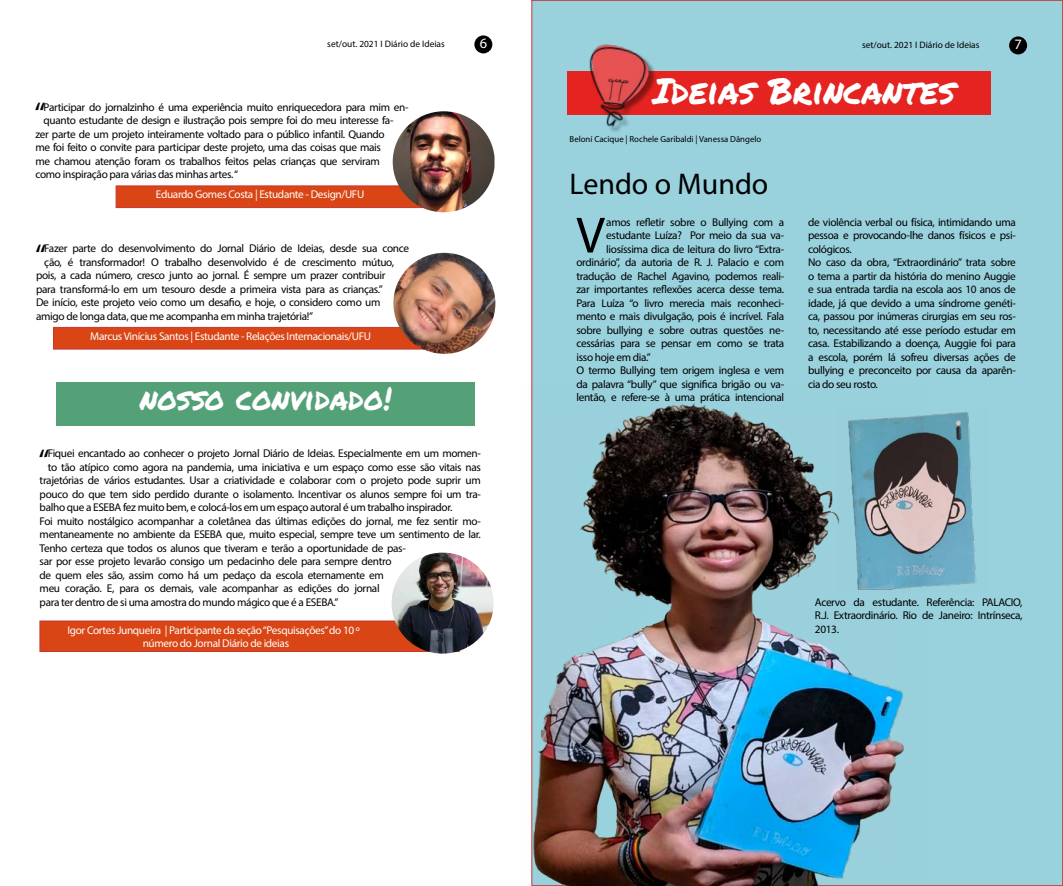
<style>
.page{position:relative;width:1063px;height:886px;background:#fff}
.page>*{position:absolute;margin:0;border:0;box-sizing:border-box;transform-origin:0 0}
.t1{font:51.31px "Myriad Pro";color:#000}
.t2{font:35.62px "Permanent Marker";color:#fff}
.t3{font:31.25px "Permanent Marker";color:#fff}
.t4{font:31.25px "Myriad Pro";color:#000}
.t5{font:30px "Myriad Pro";color:#000}
.t6{font:14.38px "Myriad Pro";color:#fff}
.t7{font:11.25px/13.5px "Myriad Pro";letter-spacing:-.03em;color:#000}
.t8{font:11.25px/13.5px "Myriad Pro";letter-spacing:-.03em;color:#fff;text-align:center}
.t9{font:9.38px "Myriad Pro";color:#000}
.t10{font:8.75px "Myriad Pro";color:#000}
</style>
<div class="page">
<div style="left:532px;top:0;width:531px;height:886px;background:#99d1dd"></div>
<div style="left:567px;top:71px;width:423px;height:44px;background:#e52321"></div>
<img style="left:589px;top:44px;width:67px;height:88px">
<div style="left:474px;top:35px;width:18px;height:18px;background:#000;border-radius:50%"></div>
<div style="left:116px;top:186px;width:335px;height:22px;background:#d94514;border:1px solid #c53738"></div>
<img style="left:393px;top:111px;width:102px;height:101px">
<div style="left:53px;top:327px;width:398px;height:22px;background:#d94514;border:1px solid #c53738"></div>
<img style="left:393px;top:253px;width:102px;height:101px">
<div style="left:57px;top:382px;width:418px;height:43px;background:#54a178"></div>
<div style="left:40px;top:621px;width:419px;height:31px;background:#d94514;border:1px solid #c53738"></div>
<img style="left:392px;top:552px;width:102px;height:101px">
<img style="left:531px;top:384px;width:393px;height:502px">
<img style="left:836px;top:409px;width:141px;height:183px">
<div style="left:1009px;top:36px;width:18px;height:18px;background:#000;border-radius:50%"></div>
<p class="t9" style="left:327px;top:38px;width:119px">set/out. 2021 I Diário de Ideias</p>
<p class="t6" style="left:480px;top:35px;width:9px">6</p>
<h3 class="t4" style="left:34px;top:94px;width:13px">“</h3>
<p class="t7" style="left:44px;top:100px;width:366px">Participar do jornalzinho é uma experiência muito enriquecedora para mim en-</p>
<p class="t7" style="left:44px;top:113px;width:351px">quanto estudante de design e ilustração pois sempre foi do meu interesse fa-</p>
<p class="t7" style="left:35px;top:127px;width:351px">zer parte de um projeto inteiramente voltado para o público infantil. Quando</p>
<p class="t7" style="left:35px;top:140px;width:347px">me foi feito o convite para participar deste projeto, uma das coisas que mais</p>
<p class="t7" style="left:35px;top:154px;width:346px">me chamou atenção foram os trabalhos feitos pelas crianças que serviram</p>
<p class="t7" style="left:35px;top:167px;width:204px">como inspiração para várias das minhas artes. “</p>
<p class="t8" style="left:156px;top:188px;width:210px">Eduardo Gomes Costa | Estudante - Design/UFU</p>
<h3 class="t4" style="left:35px;top:236px;width:13px">“</h3>
<p class="t7" style="left:44px;top:241px;width:366px">Fazer parte do desenvolvimento do Jornal Diário de Ideias, desde sua conce</p>
<p class="t7" style="left:44px;top:255px;width:351px">ção, é transformador! O trabalho desenvolvido é de crescimento mútuo,</p>
<p class="t7" style="left:36px;top:268px;width:351px">pois, a cada número, cresco junto ao jornal. É sempre um prazer contribuir</p>
<p class="t7" style="left:36px;top:282px;width:348px">para transformá-lo em um tesouro desde a primeira vista para as crianças.”</p>
<p class="t7" style="left:36px;top:295px;width:346px">De início, este projeto veio como um desafio, e hoje, o considero como um</p>
<p class="t7" style="left:36px;top:309px;width:278px">amigo de longa data, que me acompanha em minha trajetória!”</p>
<p class="t8" style="left:90px;top:329px;width:282px">Marcus Vinícius Santos | Estudante - Relações Internacionais/UFU</p>
<h3 class="t3" style="left:140px;top:376px;width:253px">nosso convidado!</h3>
<p class="t9" style="left:862px;top:39px;width:119px">set/out. 2021 I Diário de Ideias</p>
<p class="t6" style="left:1014px;top:36px;width:9px">7</p>
<h2 class="t2" style="left:653px;top:65px;width:303px">Ideias Brincantes</h2>
<p class="t10" style="left:570px;top:133px;width:193px">Beloní Cacique | Rochele Garibaldi | Vanessa Dângelo</p>
<h3 class="t5" style="left:570px;top:165px;width:200px">Lendo o Mundo</h3>
<h1 class="t1" style="left:576px;top:204px;width:30px">V</h1>
<p class="t7" style="left:606px;top:215px;width:179px">amos refletir sobre o Bullying com a</p>
<p class="t7" style="left:808px;top:215px;width:209px">de violência verbal ou física, intimidando uma pessoa e provocando-lhe danos físicos e psi&shy;cológicos.<br>No caso da obra, “Extraordinário” trata sobre o tema a partir da história do menino Auggie e sua entrada tardia na escola aos 10 anos de idade, já que devido a uma síndrome genéti&shy;ca, passou por inúmeras cirurgias em seu ros&shy;to, necessitando até esse período estudar em casa. Estabilizando a doença, Auggie foi para a escola, porém lá sofreu diversas ações de bullying e preconceito por causa da aparên&shy;cia do seu rosto.</p>
<p class="t7" style="left:606px;top:228px;width:179px">estudante Luíza? Por meio da sua va-</p>
<p class="t7" style="left:606px;top:242px;width:179px">liosíssima dica de leitura do livro “Extra-</p>
<p class="t7" style="left:576px;top:255px;width:209px">ordinário”, da autoria de R. J. Palacio e com</p>
<p class="t7" style="left:576px;top:269px;width:209px">tradução de Rachel Agavino, podemos reali-</p>
<p class="t7" style="left:576px;top:282px;width:209px">zar importantes reflexões acerca desse tema.</p>
<p class="t7" style="left:576px;top:296px;width:209px">Para Luíza “o livro merecia mais reconheci-</p>
<p class="t7" style="left:576px;top:309px;width:209px">mento e mais divulgação, pois é incrível. Fala</p>
<p class="t7" style="left:576px;top:323px;width:209px">sobre bullying e sobre outras questões ne-</p>
<p class="t7" style="left:576px;top:336px;width:209px">cessárias para se pensar em como se trata</p>
<p class="t7" style="left:576px;top:350px;width:76px">isso hoje em dia.”</p>
<p class="t7" style="left:576px;top:363px;width:209px">O termo Bullying tem origem inglesa e vem</p>
<p class="t7" style="left:576px;top:377px;width:209px">da palavra “bully” que significa brigão ou va-</p>
<p class="t7" style="left:576px;top:390px;width:209px">lentão, e refere-se à uma prática intencional</p>
<h3 class="t4" style="left:39px;top:441px;width:13px">“</h3>
<p class="t7" style="left:48px;top:446px;width:435px">Fiquei encantado ao conhecer o projeto Jornal Diário de Ideias. Especialmente em um momen-</p>
<p class="t7" style="left:48px;top:460px;width:435px">to tão atípico como agora na pandemia, uma iniciativa e um espaço como esse são vitais nas</p>
<p class="t7" style="left:40px;top:473px;width:443px">trajetórias de vários estudantes. Usar a criatividade e colaborar com o projeto pode suprir um</p>
<p class="t7" style="left:40px;top:487px;width:443px">pouco do que tem sido perdido durante o isolamento. Incentivar os alunos sempre foi um tra-</p>
<p class="t7" style="left:40px;top:500px;width:414px">balho que a ESEBA fez muito bem, e colocá-los em um espaço autoral é um trabalho inspirador.</p>
<p class="t7" style="left:40px;top:514px;width:443px">Foi muito nostálgico acompanhar a coletânea das últimas edições do jornal, me fez sentir mo-</p>
<p class="t7" style="left:40px;top:527px;width:443px">mentaneamente no ambiente da ESEBA que, muito especial, sempre teve um sentimento de lar.</p>
<p class="t7" style="left:40px;top:541px;width:368px">Tenho certeza que todos os alunos que tiveram e terão a oportunidade de pas-</p>
<p class="t7" style="left:40px;top:554px;width:353px">sar por esse projeto levarão consigo um pedacinho dele para sempre dentro</p>
<p class="t7" style="left:40px;top:568px;width:346px">de quem eles são, assim como há um pedaço da escola eternamente em</p>
<p class="t7" style="left:40px;top:581px;width:342px">meu coração. E, para os demais, vale acompanhar as edições do jornal</p>
<p class="t7" style="left:40px;top:595px;width:300px">para ter dentro de si uma amostra do mundo mágico que é a ESEBA.”</p>
<p class="t7" style="left:815px;top:595px;width:209px;text-align:justify">Acervo da estudante. Referência: PALACIO, R.J. Extraordinário. Rio de Janeiro: Intrínseca, 2013.</p>
<p class="t8" style="left:68px;top:623px;width:294px">Igor Cortes Junqueira | Participante da seção “Pesquisações” do 10 º número do Jornal Diário de ideias</p>
</div>
